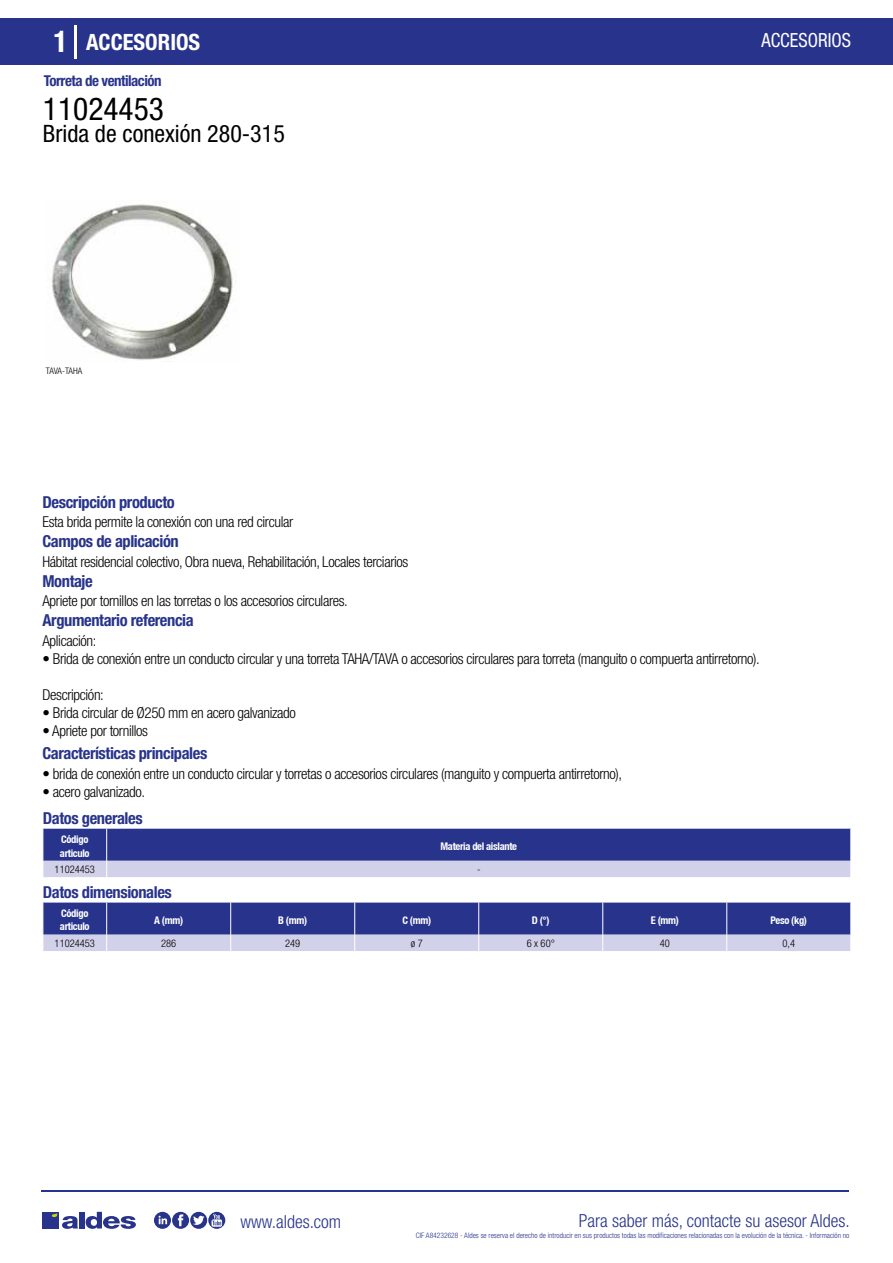
<style>
.page{position:relative;width:893px;height:1263px;background:#fff}
.page>*{position:absolute;margin:0;border:0;box-sizing:border-box;transform-origin:0 0}
.t1{font:condensed 31.5px "Helvetica Neue LT Std";color:#000}
.t2{font:condensed 24px "Helvetica Neue LT Std";color:#000}
.t3{font:700 condensed 22.5px "Helvetica Neue LT Std";color:#fff}
.t4{font:condensed 19.5px "Helvetica Neue LT Std";color:#fff;scale:.95 1}
.t5{font:300 condensed 18px "Helvetica Neue";color:#28348b}
.t6{font:700 condensed 16.5px "Helvetica Neue LT Std";letter-spacing:-.025em;color:#28348b}
.t7{font:300 condensed 15px "Helvetica Neue LT Std";letter-spacing:-.025em;color:#000}
.t8{font:700 condensed 15px "Helvetica Neue LT Std";letter-spacing:-.035em;color:#28348b}
.t9{font:700 condensed 10.5px/13.5px "Helvetica Neue";letter-spacing:-.03em;color:#fff}
.t10{font:300 condensed 10.5px "Helvetica Neue";color:#000}
.t11{font:300 condensed 9px "Helvetica Neue";letter-spacing:-.03em;color:#000}
.t12{font:300 condensed 7.5px "Helvetica Neue";color:#28348b}
.s1{font-size:30px}
</style>
<div class="page">
<div style="left:0;top:18px;width:893px;height:46px;background:#28348b"></div>
<hr style="left:74px;top:25px;width:2px;height:33px;background:#fff">
<svg style="left:46px;top:204px;width:190px;height:156px"></svg>
<svg style="left:43px;top:829px;width:808px;height:48px;background:#626aab"></svg>
<svg style="left:43px;top:902px;width:808px;height:49px;background:#656cad"></svg>
<hr style="left:41px;top:1190px;width:808px;height:1px;background:#28348b">
<svg style="left:154px;top:1212px;width:71px;height:17px"></svg>
<div style="left:42px;top:1212px;width:17px;height:16px;background:#28348b"></div>
<div style="left:79px;top:1212px;width:5px;height:16px;background:#28348b"></div>
<svg style="left:86px;top:1212px;width:50px;height:17px"></svg>
<svg style="left:52px;top:1213px;width:26px;height:16px"></svg>
<h3 class="t3" style="left:54px;top:28px;width:148px"><span class="s1">1</span> ACCESORIOS</h3>
<h3 class="t4" style="left:761px;top:29px;width:96px">ACCESORIOS</h3>
<p class="t8" style="left:44px;top:71px;width:119px">Torreta de ventilación</p>
<h1 class="t1" style="left:43px;top:91px;width:122px">11024453</h1>
<h2 class="t2" style="left:43px;top:120px;width:243px">Brida de conexión 280-315</h2>
<p class="t11" style="left:46px;top:365px;width:38px">TAVA-TAHA</p>
<p class="t6" style="left:43px;top:492px;width:134px">Descripción producto</p>
<p class="t6" style="left:43px;top:531px;width:138px">Campos de aplicación</p>
<p class="t6" style="left:43px;top:571px;width:52px">Montaje</p>
<p class="t7" style="left:43px;top:513px;width:252px">Esta brida permite la conexión con una red circular</p>
<p class="t7" style="left:43px;top:553px;width:367px">Hábitat residencial colectivo, Obra nueva, Rehabilitación, Locales terciarios</p>
<p class="t7" style="left:43px;top:592px;width:307px">Apriete por tornillos en las torretas o los accesorios circulares.</p>
<p class="t6" style="left:43px;top:610px;width:153px">Argumentario referencia</p>
<p class="t7" style="left:43px;top:632px;width:55px">Aplicación:</p>
<p class="t7" style="left:43px;top:650px;width:719px">• Brida de conexión entre un conducto circular y una torreta TAHA/TAVA o accesorios circulares para torreta (manguito o compuerta antirretorno).</p>
<p class="t7" style="left:43px;top:686px;width:63px">Descripción:</p>
<p class="t7" style="left:43px;top:704px;width:255px">• Brida circular de Ø250 mm en acero galvanizado</p>
<p class="t7" style="left:43px;top:722px;width:107px">• Apriete por tornillos</p>
<p class="t6" style="left:43px;top:743px;width:166px">Características principales</p>
<p class="t7" style="left:43px;top:765px;width:581px">• brida de conexión entre un conducto circular y torretas o accesorios circulares (manguito y compuerta antirretorno),</p>
<p class="t7" style="left:43px;top:783px;width:104px">• acero galvanizado.</p>
<p class="t6" style="left:43px;top:808px;width:101px">Datos generales</p>
<p class="t9" style="left:60px;top:832px;width:31px">Código articulo</p>
<p class="t9" style="left:440px;top:839px;width:78px">Materia del aislante</p>
<p class="t10" style="left:55px;top:863px;width:42px">11024453</p>
<p class="t10" style="left:477px;top:863px;width:5px">-</p>
<p class="t6" style="left:43px;top:882px;width:130px">Datos dimensionales</p>
<p class="t9" style="left:60px;top:906px;width:31px">Código articulo</p>
<p class="t9" style="left:154px;top:913px;width:30px">A (mm)</p>
<p class="t9" style="left:278px;top:913px;width:30px">B (mm)</p>
<p class="t9" style="left:402px;top:913px;width:30px">C (mm)</p>
<p class="t9" style="left:532px;top:913px;width:19px">D (°)</p>
<p class="t9" style="left:651px;top:913px;width:30px">E (mm)</p>
<p class="t9" style="left:771px;top:913px;width:38px">Peso (kg)</p>
<p class="t10" style="left:55px;top:937px;width:42px">11024453</p>
<p class="t10" style="left:161px;top:937px;width:17px">286</p>
<p class="t10" style="left:285px;top:937px;width:17px">249</p>
<p class="t10" style="left:411px;top:937px;width:14px">ø 7</p>
<p class="t10" style="left:527px;top:937px;width:30px">6 x 60°</p>
<p class="t10" style="left:660px;top:937px;width:12px">40</p>
<p class="t10" style="left:782px;top:937px;width:14px">0,4</p>
<p class="t5" style="left:240px;top:1211px;width:102px">www.aldes.com</p>
<p class="t5" style="left:579px;top:1211px;width:272px">Para saber más, contacte su asesor Aldes.</p>
<p class="t12" style="left:416px;top:1230px;width:435px">CIF A84232628 - Aldes se reserva el derecho de introducir en sus productos todas las modificaciones relacionadas con la evolución de la técnica. - Información no</p>
</div>
